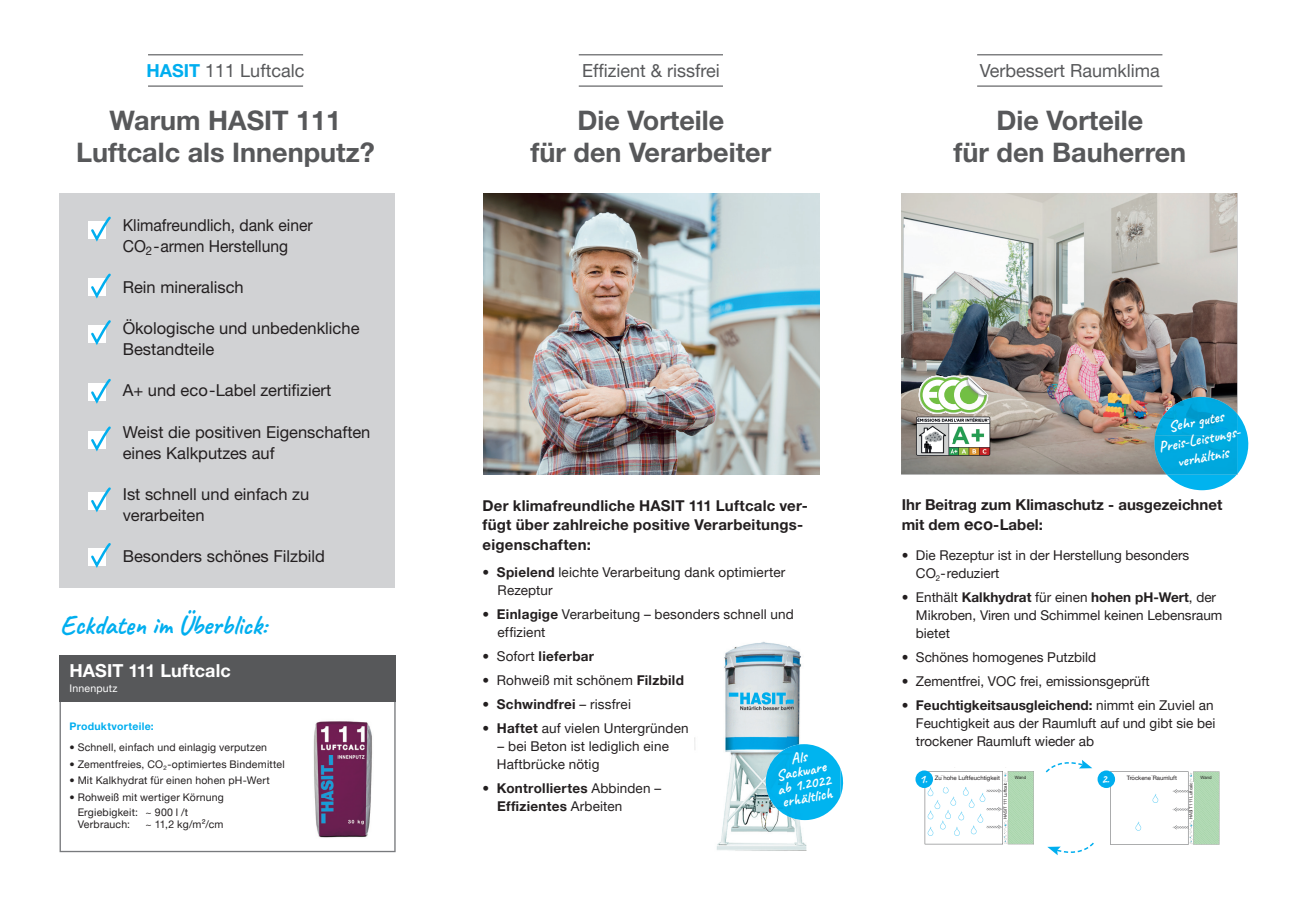
<style>
.page{position:relative;width:1289px;height:919px;background:#fff}
.page>*{position:absolute;margin:0;border:0;box-sizing:border-box;transform-origin:0 0}
.t1{font:700 27px/32.4px "Helvetica Neue LT Std";color:#57585a;text-align:center}
.t2{font:700 27px "Caveat";letter-spacing:-.01em;color:#00aeef}
.t3{font:18px "Helvetica Neue LT Pro";color:#57585a}
.t4{font:700 18px "Helvetica Neue LT Std";letter-spacing:.005em;color:#fff}
.t5{font:16.5px/21px "Helvetica Neue LTW1 G";color:#231f20}
.t6{font:16.5px/21px "Helvetica Neue LTW1 G";color:#231f20;scale:.95 1}
.t7{font:700 15px/19.5px "Helvetica Neue LT Std";letter-spacing:.015em;color:#231f20}
.t8{font:700 15px/13.5px "Caveat";color:#fff;text-align:center}
.t9{font:700 15px/19.5px "Helvetica Neue LT Pro";color:#231f20}
.t10{font:13.5px/18px "Helvetica Neue LT Pro";color:#231f20}
.t11{font:700 13.5px "Helvetica Neue LT Std";color:#231f20}
.t12{font:700 13.5px/18px "Helvetica Neue LT Pro";letter-spacing:.02em;color:#231f20}
.t13{font:700 12.3px "Caveat";color:#fff}
.t14{font:10.5px/15px "Helvetica Neue LT Pro";letter-spacing:.02em;color:#231f20}
.t15{font:700 10.5px "Helvetica Neue LT Std";letter-spacing:.025em;color:#00aeef}
.t16{font:10.5px "Helvetica Neue LT Pro";letter-spacing:.02em;color:#fff}
.t17{font:6px "Helvetica Neue LT Pro";color:#231f20}
.t18{font:4.35px "Helvetica Neue LT Pro";color:#231f20}
.t19{font:4.35px "Helvetica Neue LT Pro";letter-spacing:-.025em;color:#231f20}
.s1{font-family:"Helvetica Neue LT Std";font-weight:700;color:#00aeef}
.s2{font-weight:700}
.s3{font-weight:400}
.s4{font-size:16.5px}
.s5{font-family:"Helvetica Neue LT Pro";font-weight:400}
</style>
<div class="page">
<svg style="left:924px;top:771px;width:110px;height:73px"></svg>
<hr style="left:1003px;top:781px;width:4px;height:38px;background:#fff">
<img style="left:483px;top:193px;width:336px;height:281px">
<img style="left:694px;top:641px;width:113px;height:210px">
<img style="left:901px;top:193px;width:335px;height:281px">
<svg style="left:60px;top:701px;width:335px;height:151px"></svg>
<div style="left:60px;top:655px;width:335px;height:46px;background:#57585a"></div>
<img style="left:307px;top:713px;width:70px;height:127px">
<hr style="left:148px;top:54px;width:155px;height:1px;background:#57585a">
<hr style="left:578px;top:54px;width:145px;height:1px;background:#57585a">
<hr style="left:977px;top:54px;width:185px;height:1px;background:#57585a">
<hr style="left:148px;top:85px;width:155px;height:2px;background:#57585a">
<hr style="left:578px;top:85px;width:145px;height:2px;background:#57585a">
<hr style="left:977px;top:85px;width:185px;height:2px;background:#57585a">
<svg style="left:840px;top:768px;width:3px;height:28px"></svg>
<img style="left:762px;top:744px;width:78px;height:76px">
<img style="left:915px;top:414px;width:76px;height:43px">
<svg style="left:918px;top:375px;width:70px;height:39px"></svg>
<div style="left:60px;top:193px;width:335px;height:394px;background:#d1d2d4"></div>
<svg style="left:89px;top:216px;width:22px;height:26px"></svg>
<svg style="left:89px;top:273px;width:22px;height:26px"></svg>
<svg style="left:89px;top:320px;width:22px;height:25px"></svg>
<svg style="left:89px;top:378px;width:22px;height:26px"></svg>
<svg style="left:89px;top:426px;width:22px;height:26px"></svg>
<svg style="left:89px;top:487px;width:22px;height:26px"></svg>
<svg style="left:1166px;top:414px;width:83px;height:76px"></svg>
<img style="left:1154px;top:397px;width:82px;height:77px">
<svg style="left:1110px;top:771px;width:109px;height:74px"></svg>
<div style="left:1188px;top:782px;width:5px;height:37px;background:#fff"></div>
<div style="left:915px;top:770px;width:18px;height:18px;background:#00aeef;border-radius:50%"></div>
<svg style="left:1045px;top:760px;width:47px;height:13px"></svg>
<div style="left:1097px;top:770px;width:18px;height:18px;background:#00aeef;border-radius:50%"></div>
<svg style="left:1047px;top:842px;width:47px;height:14px"></svg>
<div style="left:934px;top:775px;width:66px;height:11px;background:#fff"></div>
<div style="left:1118px;top:775px;width:66px;height:11px;background:#fff"></div>
<svg style="left:89px;top:543px;width:22px;height:25px"></svg>
<h2 class="t3" style="left:147px;top:59px;width:159px"><span class="s1">HASIT</span> 111 Luftcalc</h2>
<h2 class="t3" style="left:582px;top:59px;width:139px">Effizient &amp; rissfrei</h2>
<h2 class="t3" style="left:979px;top:59px;width:182px">Verbessert Raumklima</h2>
<h1 class="t1" style="left:76px;top:103px;width:300px">Warum HASIT 111<br>Luftcalc als Innenputz?</h1>
<p class="t6" style="left:123px;top:214px;width:201px">Klimafreundlich, dank einer<br>CO<sub>2</sub>-armen Herstellung</p>
<p class="t5" style="left:123px;top:276px;width:122px">Rein mineralisch</p>
<p class="t5" style="left:123px;top:317px;width:238px">Ökologische und unbedenkliche<br>Bestandteile</p>
<p class="t5" style="left:123px;top:380px;width:210px">A+ und eco-Label zertifiziert</p>
<p class="t5" style="left:123px;top:421px;width:249px">Weist die positiven Eigenschaften eines Kalkputzes auf</p>
<p class="t5" style="left:123px;top:483px;width:188px">Ist schnell und einfach zu verarbeiten</p>
<p class="t5" style="left:123px;top:545px;width:204px">Besonders schönes Filzbild</p>
<h1 class="t2" style="left:60px;top:607px;width:209px">Eckdaten im Überblick:</h1>
<h2 class="t4" style="left:69px;top:659px;width:163px">HASIT 111 Luftcalc</h2>
<p class="t16" style="left:69px;top:681px;width:50px">Innenputz</p>
<p class="t15" style="left:69px;top:720px;width:86px">Produktvorteile:</p>
<p class="t14" style="left:69px;top:739px;width:199px">• Schnell, einfach und einlagig verputzen</p>
<p class="t14" style="left:69px;top:756px;width:217px">• Zementfreies, CO<sub>2</sub>-optimiertes Bindemittel</p>
<p class="t14" style="left:69px;top:772px;width:202px">• Mit Kalkhydrat für einen hohen pH-Wert</p>
<p class="t14" style="left:78px;top:789px;width:148px;text-indent:-8px">• Rohweiß mit wertiger Körnung<br>Ergiebigkeit: ~ 900 l /t</p>
<p class="t14" style="left:78px;top:816px;width:54px">Verbrauch:</p>
<p class="t14" style="left:146px;top:816px;width:79px">~ 11,2 kg/m²/cm</p>
<h1 class="t1" style="left:530px;top:103px;width:242px">Die Vorteile<br>für den Verarbeiter</h1>
<h1 class="t1" style="left:953px;top:103px;width:234px">Die Vorteile<br>für den Bauherren</h1>
<p class="t7" style="left:482px;top:495px;width:327px">Der klimafreundliche HASIT 111 Luftcalc ver&shy;fügt über zahlreiche positive Verarbeitungs&shy;eigenschaften:</p>
<p class="t10" style="left:497px;top:562px;width:289px;text-indent:-15px">• <span class="s2">Spielend</span> leichte Verarbeitung dank optimierter<br>Rezeptur</p>
<p class="t10" style="left:497px;top:604px;width:298px;text-indent:-15px">• <span class="s2">Einlagige</span> Verarbeitung – besonders schnell und effizient</p>
<p class="t12" style="left:482px;top:646px;width:113px"><span class="s3">• Sofort</span> lieferbar</p>
<p class="t10" style="left:482px;top:670px;width:203px">• Rohweiß mit schönem <span class="s2">Filzbild</span></p>
<p class="t12" style="left:482px;top:694px;width:150px"><span class="s3">•</span> Schwindfrei <span class="s3">– rissfrei</span></p>
<p class="t10" style="left:482px;top:718px;width:207px">• <span class="s2">Haftet</span> auf vielen Untergründen</p>
<p class="t10" style="left:497px;top:736px;width:173px">– bei Beton ist lediglich eine<br>Haftbrücke nötig</p>
<p class="t12" style="left:497px;top:778px;width:165px;text-indent:-15px"><span class="s3">•</span> Kontrolliertes <span class="s3">Abbinden –<br></span>Effizientes <span class="s3">Arbeiten</span></p>
<p class="t8" style="left:770px;top:756px;width:56px;rotate:-11deg">Als<br>Sackware ab 1.2022 erhältlich</p>
<p class="t8" style="left:1167px;top:420px;width:57px;rotate:-11deg">Sehr gutes</p>
<p class="t8" style="left:1157px;top:440px;width:94px;rotate:-11deg">Preis-Leistungs-</p>
<p class="t8" style="left:1176px;top:455px;width:54px;rotate:-11deg">verhältnis</p>
<p class="t9" style="left:901px;top:494px;width:322px">Ihr Beitrag zum Klimaschutz - ausgezeichnet mit dem <span class="s4">eco</span>-Label:</p>
<p class="t10" style="left:915px;top:545px;width:275px;text-indent:-14px">• Die Rezeptur ist in der Herstellung besonders<br>CO<sub>2</sub>-reduziert</p>
<p class="t11" style="left:901px;top:588px;width:316px"><span class="s5">• Enthält</span> Kalkhydrat <span class="s5">für einen</span> hohen pH-Wert<span class="s5">, der</span></p>
<p class="t10" style="left:915px;top:605px;width:308px">Mikroben, Viren und Schimmel keinen Lebensraum bietet</p>
<p class="t10" style="left:901px;top:647px;width:196px">• Schönes homogenes Putzbild</p>
<p class="t10" style="left:901px;top:671px;width:249px">• Zementfrei, VOC frei, emissionsgeprüft</p>
<p class="t11" style="left:901px;top:696px;width:313px"><span class="s5">•</span> Feuchtigkeitsausgleichend: <span class="s5">nimmt ein Zuviel an</span></p>
<p class="t10" style="left:915px;top:713px;width:301px">Feuchtigkeit aus der Raumluft auf und gibt sie bei trockener Raumluft wieder ab</p>
<p class="t17" style="left:934px;top:774px;width:67px">Zu hohe Luftfeuchtigkeit</p>
<p class="t17" style="left:1126px;top:774px;width:52px">Trockene Raumluft</p>
<p class="t13" style="left:919px;top:771px;width:9px">1.</p>
<p class="t13" style="left:1101px;top:771px;width:9px">2.</p>
<p class="t18" style="left:940px;top:774px;width:49px">Zu hohe Luftfeuchtigkeit</p>
<p class="t18" style="left:1014px;top:774px;width:13px">Wand</p>
<p class="t19" style="left:1002px;top:819px;width:38px;rotate:-90deg">HASIT 111 Luftcalc</p>
<p class="t18" style="left:1136px;top:774px;width:13px">Wand</p>
<p class="t18" style="left:1131px;top:775px;width:38px">Trockene Raumluft</p>
<p class="t18" style="left:1200px;top:775px;width:13px">Wand</p>
<p class="t19" style="left:1188px;top:819px;width:38px;rotate:-90deg">HASIT 111 Luftcalc</p>
</div>
